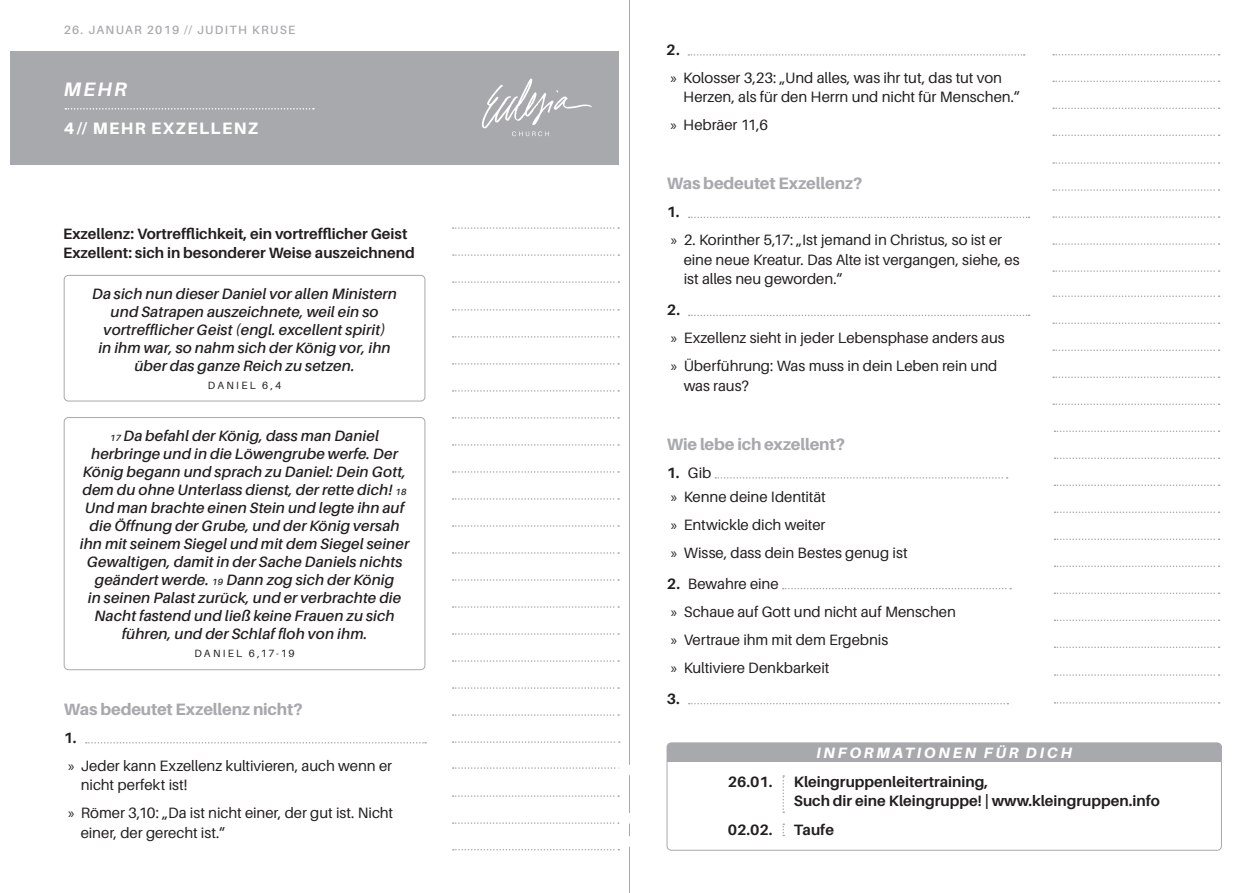
<style>
.page{position:relative;width:1259px;height:893px;background:#fff}
.page>*{position:absolute;margin:0;border:0;box-sizing:border-box;transform-origin:0 0}
.t1{font:italic 700 19.5px "Aileron";color:#fff}
.t2{font:800 16.5px "Aileron";letter-spacing:-.01em;color:#a8a9ad}
.t3{font:800 16.5px "Aileron";letter-spacing:.08em;color:#fff}
.t4{font:italic 600 15px/18px "Aileron";letter-spacing:.01em;color:#231f20;text-align:center}
.t5{font:15px/28px "Aileron";letter-spacing:-.005em;color:#231f20}
.t6{font:700 15px/19.5px "Aileron";color:#231f20}
.t7{font:italic 800 15px "Aileron";letter-spacing:.18em;color:#fff}
.t8{font:600 12px "Aileron";letter-spacing:.11em;color:#a8a9ad}
.t9{font:10.5px "Aileron";letter-spacing:.215em;color:#231f20}
.s1{font-size:9px}
.s2{font-weight:700}
.s3{font-family:"Myriad Pro"}
</style>
<div class="page">
<div style="left:11px;top:51px;width:608px;height:113px;background:#a8a9ad"></div>
<svg style="left:482px;top:78px;width:110px;height:58px"></svg>
<hr style="left:629px;top:0;width:1px;height:893px;background:#a8a9ad">
<svg style="left:453px;top:471px;width:166px;height:2px"></svg>
<svg style="left:453px;top:336px;width:166px;height:2px"></svg>
<svg style="left:453px;top:309px;width:166px;height:2px"></svg>
<svg style="left:453px;top:525px;width:166px;height:2px"></svg>
<svg style="left:453px;top:390px;width:166px;height:2px"></svg>
<svg style="left:453px;top:579px;width:166px;height:2px"></svg>
<svg style="left:453px;top:444px;width:166px;height:2px"></svg>
<svg style="left:453px;top:633px;width:166px;height:2px"></svg>
<svg style="left:453px;top:687px;width:166px;height:2px"></svg>
<svg style="left:453px;top:741px;width:167px;height:2px"></svg>
<svg style="left:453px;top:767px;width:166px;height:2px"></svg>
<svg style="left:453px;top:795px;width:166px;height:2px"></svg>
<svg style="left:453px;top:822px;width:166px;height:2px"></svg>
<svg style="left:453px;top:498px;width:166px;height:2px"></svg>
<svg style="left:453px;top:363px;width:166px;height:2px"></svg>
<svg style="left:453px;top:552px;width:166px;height:2px"></svg>
<svg style="left:453px;top:417px;width:166px;height:2px"></svg>
<svg style="left:453px;top:606px;width:166px;height:2px"></svg>
<svg style="left:453px;top:660px;width:166px;height:2px"></svg>
<svg style="left:453px;top:714px;width:166px;height:2px"></svg>
<svg style="left:453px;top:281px;width:166px;height:2px"></svg>
<svg style="left:453px;top:254px;width:166px;height:2px"></svg>
<svg style="left:453px;top:227px;width:166px;height:2px"></svg>
<svg style="left:453px;top:849px;width:166px;height:1px"></svg>
<div style="left:64px;top:275px;width:361px;height:126px;border:1px solid #a8a9ad;border-radius:4px"></div>
<div style="left:64px;top:417px;width:361px;height:253px;border:1px solid #a8a9ad;border-radius:4px"></div>
<svg style="left:65px;top:108px;width:249px;height:2px"></svg>
<div style="left:619px;top:765px;width:164px;height:10px;background:#fff"></div>
<div style="left:619px;top:813px;width:164px;height:10px;background:#fff"></div>
<div style="left:619px;top:836px;width:164px;height:11px;background:#fff"></div>
<svg style="left:782px;top:775px;width:2px;height:38px"></svg>
<svg style="left:782px;top:823px;width:2px;height:13px"></svg>
<div style="left:667px;top:743px;width:554px;height:19px;background:#a8a9ad"></div>
<div style="left:666px;top:743px;width:555px;height:108px;border:1px solid #a8a9ad;border-radius:4px"></div>
<svg style="left:1053px;top:189px;width:166px;height:2px"></svg>
<svg style="left:1053px;top:295px;width:166px;height:2px"></svg>
<svg style="left:1053px;top:162px;width:166px;height:2px"></svg>
<svg style="left:1053px;top:243px;width:166px;height:2px"></svg>
<svg style="left:1053px;top:349px;width:166px;height:2px"></svg>
<svg style="left:1054px;top:430px;width:165px;height:2px"></svg>
<svg style="left:1054px;top:538px;width:165px;height:2px"></svg>
<svg style="left:1054px;top:592px;width:165px;height:2px"></svg>
<svg style="left:1053px;top:216px;width:166px;height:2px"></svg>
<svg style="left:1053px;top:322px;width:166px;height:2px"></svg>
<svg style="left:1053px;top:403px;width:166px;height:2px"></svg>
<svg style="left:1054px;top:511px;width:165px;height:2px"></svg>
<svg style="left:1053px;top:270px;width:166px;height:2px"></svg>
<svg style="left:1053px;top:377px;width:166px;height:1px"></svg>
<svg style="left:1054px;top:485px;width:165px;height:1px"></svg>
<svg style="left:1054px;top:458px;width:165px;height:1px"></svg>
<svg style="left:1054px;top:566px;width:165px;height:1px"></svg>
<svg style="left:1054px;top:620px;width:165px;height:1px"></svg>
<svg style="left:1054px;top:647px;width:165px;height:1px"></svg>
<svg style="left:1054px;top:674px;width:165px;height:2px"></svg>
<svg style="left:1054px;top:702px;width:165px;height:2px"></svg>
<svg style="left:1053px;top:135px;width:166px;height:1px"></svg>
<svg style="left:1053px;top:108px;width:166px;height:1px"></svg>
<svg style="left:1053px;top:81px;width:166px;height:1px"></svg>
<svg style="left:1053px;top:54px;width:166px;height:2px"></svg>
<svg style="left:86px;top:742px;width:340px;height:1px"></svg>
<svg style="left:689px;top:217px;width:340px;height:1px"></svg>
<svg style="left:689px;top:315px;width:340px;height:1px"></svg>
<svg style="left:715px;top:477px;width:292px;height:2px"></svg>
<svg style="left:782px;top:588px;width:229px;height:1px"></svg>
<svg style="left:689px;top:703px;width:319px;height:1px"></svg>
<svg style="left:688px;top:54px;width:336px;height:2px"></svg>
<p class="t8" style="left:64px;top:23px;width:233px">26. JANUAR 2019 // JUDITH KRUSE</p>
<h1 class="t1" style="left:64px;top:79px;width:64px">MEHR</h1>
<p class="t3" style="left:64px;top:119px;width:196px">4 // MEHR EXZELLENZ</p>
<p class="t6" style="left:63px;top:224px;width:353px">Exzellenz: Vortrefflichkeit, ein vortrefflicher Geist<br>Exzellent: sich in besonderer Weise auszeichnend</p>
<p class="t4" style="left:92px;top:285px;width:306px">Da sich nun dieser Daniel vor allen Ministern und Satrapen auszeichnete, weil ein so vortrefflicher Geist (engl. excellent spirit)<br>in ihm war, so nahm sich der König vor, ihn über das ganze Reich zu setzen.</p>
<p class="t9" style="left:208px;top:380px;width:75px">DANIEL 6,4</p>
<p class="t4" style="left:80px;top:427px;width:331px"><span class="s1">17</span> Da befahl der König, dass man Daniel herbringe und in die Löwengrube werfe. Der König begann und sprach zu Daniel: Dein Gott, dem du ohne Unterlass dienst, der rette dich! <span class="s1">18<br></span>Und man brachte einen Stein und legte ihn auf die Öffnung der Grube, und der König versah ihn mit seinem Siegel und mit dem Siegel seiner Gewaltigen, damit in der Sache Daniels nichts geändert werde. <span class="s1">19</span> Dann zog sich der König<br>in seinen Palast zurück, und er verbrachte die Nacht fastend und ließ keine Frauen zu sich führen, und der Schlaf floh von ihm.</p>
<p class="t9" style="left:194px;top:648px;width:102px">DANIEL 6,17-19</p>
<p class="t2" style="left:64px;top:700px;width:240px">Was bedeutet Exzellenz nicht?</p>
<p class="t5" style="left:64px;top:724px;width:330px"><span class="s2">1.<br></span><span class="s3">»</span> Jeder kann Exzellenz kultivieren, auch wenn er</p>
<p class="t5" style="left:68px;top:771px;width:327px;text-indent:13px">nicht perfekt ist!<br><span class="s3">»</span> Römer 3,10: „Da ist nicht einer, der gut ist. Nicht</p>
<p class="t5" style="left:81px;top:819px;width:146px">einer, der gerecht ist.“</p>
<p class="t5" style="left:666px;top:36px;width:337px"><span class="s2">2.<br></span><span class="s3">»</span> Kolosser 3,23: „Und alles, was ihr tut, das tut von</p>
<p class="t5" style="left:670px;top:83px;width:351px;text-indent:13px">Herzen, als für den Herrn und nicht für Menschen.“ <span class="s3">»</span> Hebräer 11,6</p>
<p class="t2" style="left:666px;top:174px;width:197px">Was bedeutet Exzellenz?</p>
<p class="t5" style="left:666px;top:198px;width:337px"><span class="s2">1.<br></span><span class="s3">»</span> 2. Korinther 5,17: „Ist jemand in Christus, so ist er</p>
<p class="t5" style="left:683px;top:250px;width:337px;line-height:19.5px">eine neue Kreatur. Das Alte ist vergangen, siehe, es ist alles neu geworden.“</p>
<p class="t5" style="left:666px;top:296px;width:339px"><span class="s2">2.<br></span><span class="s3">»</span> Exzellenz sieht in jeder Lebensphase anders aus <span class="s3">»</span> Überführung: Was muss in dein Leben rein und</p>
<p class="t5" style="left:683px;top:372px;width:67px">was raus?</p>
<p class="t2" style="left:666px;top:435px;width:180px">Wie lebe ich exzellent?</p>
<p class="t5" style="left:666px;top:461px;width:161px;line-height:23.7px"><span class="s2">1.</span> Gib<br><span class="s3">»</span> Kenne deine Identität</p>
<p class="t5" style="left:671px;top:511px;width:238px"><span class="s3">»</span> Entwickle dich weiter<br><span class="s3">»</span> Wisse, dass dein Bestes genug ist</p>
<p class="t5" style="left:666px;top:570px;width:291px"><span class="s2">2.</span> Bewahre eine<br><span class="s3">»</span> Schaue auf Gott und nicht auf Menschen <span class="s3">»</span> Vertraue ihm mit dem Ergebnis<br><span class="s3">»</span> Kultiviere Denkbarkeit</p>
<p class="t6" style="left:666px;top:689px;width:15px">3.</p>
<p class="t7" style="left:816px;top:744px;width:257px">INFORMATIONEN FÜR DICH</p>
<p class="t6" style="left:728px;top:772px;width:46px">26.01.</p>
<p class="t6" style="left:794px;top:772px;width:368px">Kleingruppenleitertraining,<br>Such dir eine Kleingruppe! | www.kleingruppen.info</p>
<p class="t6" style="left:728px;top:820px;width:46px">02.02.</p>
<p class="t6" style="left:794px;top:820px;width:42px">Taufe</p>
</div>
